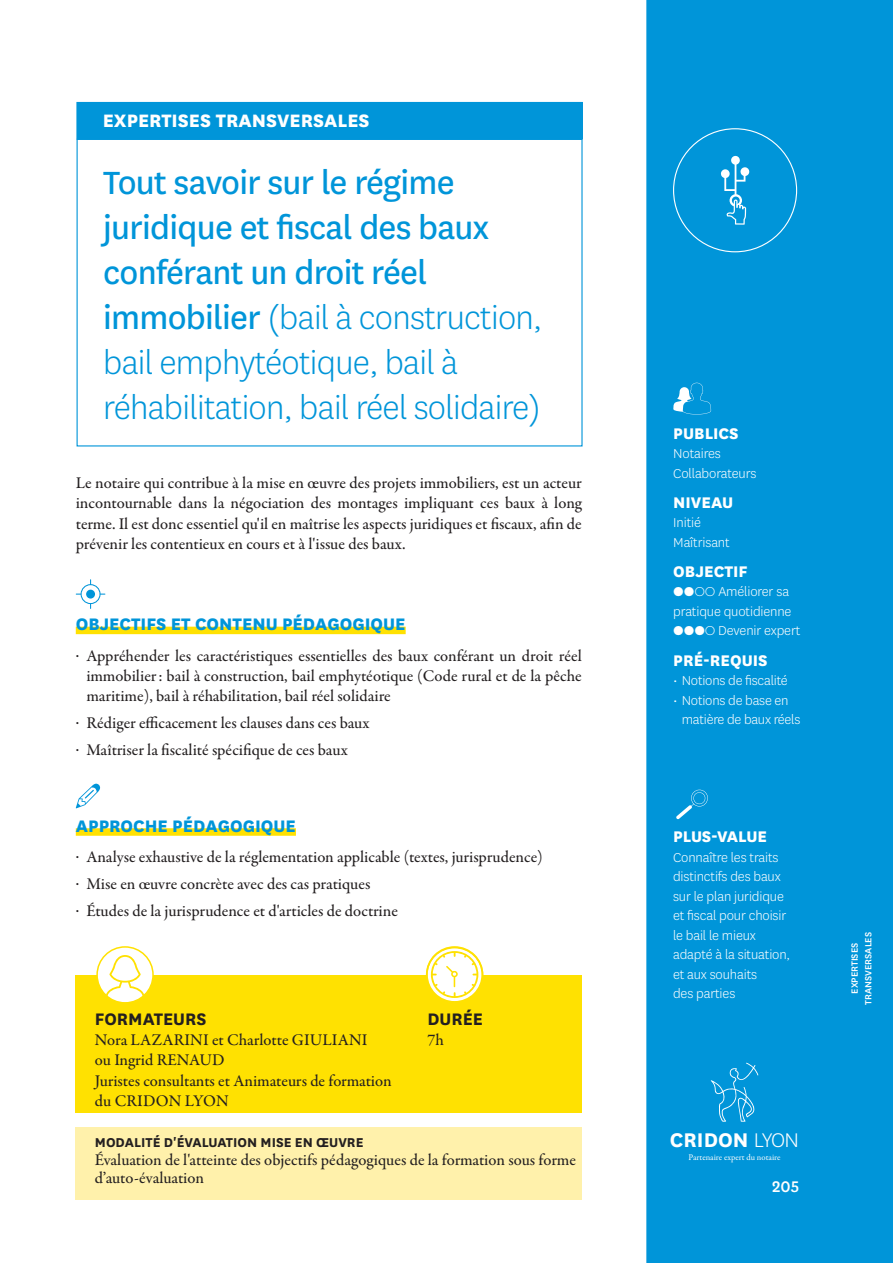
<style>
.page{position:relative;width:893px;height:1263px;background:#fff}
.page>*{position:absolute;margin:0;border:0;box-sizing:border-box;transform-origin:0 0}
.TITRE{font:37.5px/45px "National";letter-spacing:-.02em;color:#0095d9}
.t1{font:700 23.1px "National";color:#fff}
.t2{font:800 21px "National";color:#fff}
.SOUS-TITRE{font:800 19.5px "National";color:#0095d9}
.SOUS-TITRE_NOIR{font:700 19.5px "National";color:#231f20}
.TITRE_MARGE{font:800 18px "National";color:#fff}
.t3{font:500 18px "National";color:#fff}
.TEXTE_LABEUR_PUCES{font:500 16.5px/20.2px "Garamond Premr Pro";color:#231f20;text-align:justify}
.TEXTE_LABEUR_SANS_PU{font:500 16.5px/20.2px "Garamond Premr Pro";color:#231f20}
.TEXTE_MARGE{font:300 15px/19.5px "National";letter-spacing:-.01em;color:#fff}
.SOUS-TITRE_NOIR-2{font:700 15px "National";color:#231f20}
.t4{font:500 10.5px/13.5px "National";color:#fff;text-align:center}
.t5{font:8.7px "Garamond Premr Pro";letter-spacing:-.005em;color:#fff}
.s1{font-weight:300}
</style>
<div class="page">
<div style="left:646px;top:0;width:247px;height:1263px;background:#0095d9"></div>
<svg style="left:711px;top:1062px;width:47px;height:60px;background:#1ba0dc"></svg>
<svg style="left:721px;top:156px;width:29px;height:69px;background:#3aade1"></svg>
<div style="left:77px;top:102px;width:505px;height:37px;background:#0095d9"></div>
<svg style="left:676px;top:790px;width:32px;height:29px"></svg>
<svg style="left:673px;top:383px;width:38px;height:32px"></svg>
<div style="left:76px;top:627px;width:330px;height:7px;background:#ffe101"></div>
<div style="left:76px;top:828px;width:220px;height:8px;background:#ffe101"></div>
<svg style="left:76px;top:579px;width:29px;height:30px"></svg>
<svg style="left:76px;top:784px;width:24px;height:24px"></svg>
<div style="left:76px;top:975px;width:506px;height:138px;background:#ffe101"></div>
<div style="left:77px;top:139px;width:506px;height:307px;border:1px solid #0095d9"></div>
<div style="left:76px;top:1127px;width:506px;height:72px;background:#fff1ab"></div>
<svg style="left:426px;top:946px;width:57px;height:55px"></svg>
<svg style="left:97px;top:947px;width:56px;height:56px"></svg>
<div style="left:96px;top:946px;width:58px;height:57px;border:2px solid #ffe101;border-radius:50%"></div>
<svg style="left:106px;top:955px;width:38px;height:42px"></svg>
<p class="t2" style="left:103px;top:105px;width:268px">EXPERTISES TRANSVERSALES</p>
<p class="TITRE" style="left:103px;top:158px;width:441px">Tout savoir sur le régime juridique et fiscal des baux conférant un droit réel immobilier <span class="s1">(bail à construction, bail emphytéotique, bail à réhabilitation, bail réel solidaire)</span></p>
<p class="TEXTE_LABEUR_PUCES" style="left:76px;top:473px;width:508px">Le notaire qui contribue à la mise en œuvre des projets immobiliers, est un acteur incontournable dans la négociation des montages impliquant ces baux à long terme. Il est donc essentiel qu'il en maîtrise les aspects juridiques et fiscaux, afin de prévenir les contentieux en cours et à l'issue des baux.</p>
<p class="SOUS-TITRE" style="left:76px;top:610px;width:331px">OBJECTIFS ET CONTENU PÉDAGOGIQUE</p>
<p class="TEXTE_LABEUR_PUCES" style="left:86px;top:646px;width:497px">Appréhender les caractéristiques essentielles des baux conférant un droit réel immobilier: bail à construction, bail emphytéotique (Code rural et de la pêche maritime), bail à réhabilitation, bail réel solidaire</p>
<p class="TEXTE_LABEUR_PUCES" style="left:86px;top:713px;width:285px">Rédiger efficacement les clauses dans ces baux</p>
<p class="TEXTE_LABEUR_PUCES" style="left:86px;top:740px;width:263px">Maîtriser la fiscalité spécifique de ces baux</p>
<p class="SOUS-TITRE" style="left:76px;top:811px;width:222px">APPROCHE PÉDAGOGIQUE</p>
<p class="TEXTE_LABEUR_PUCES" style="left:86px;top:847px;width:458px">Analyse exhaustive de la réglementation applicable (textes, jurisprudence)</p>
<p class="TEXTE_LABEUR_PUCES" style="left:86px;top:874px;width:285px">Mise en œuvre concrète avec des cas pratiques</p>
<p class="TEXTE_LABEUR_PUCES" style="left:86px;top:901px;width:313px">Études de la jurisprudence et d'articles de doctrine</p>
<p class="SOUS-TITRE_NOIR" style="left:95px;top:1005px;width:113px">FORMATEURS</p>
<p class="TEXTE_LABEUR_SANS_PU" style="left:95px;top:1030px;width:274px">Nora LAZARINI et Charlotte GIULIANI</p>
<p class="TEXTE_LABEUR_SANS_PU" style="left:95px;top:1050px;width:298px">ou Ingrid RENAUD<br>Juristes consultants et Animateurs de formation du CRIDON LYON</p>
<p class="SOUS-TITRE_NOIR" style="left:427px;top:1005px;width:57px">DURÉE</p>
<p class="TEXTE_LABEUR_SANS_PU" style="left:427px;top:1030px;width:18px">7h</p>
<p class="SOUS-TITRE_NOIR-2" style="left:95px;top:1132px;width:270px">MODALITÉ D'ÉVALUATION MISE EN ŒUVRE</p>
<p class="TEXTE_LABEUR_SANS_PU" style="left:95px;top:1151px;width:483px;line-height:18px">Évaluation de l'atteinte des objectifs pédagogiques de la formation sous forme d’auto-évaluation</p>
<p class="TITRE_MARGE" style="left:673px;top:420px;width:67px">PUBLICS</p>
<p class="TEXTE_MARGE" style="left:673px;top:443px;width:85px">Notaires<br>Collaborateurs</p>
<p class="TITRE_MARGE" style="left:673px;top:489px;width:62px">NIVEAU</p>
<p class="TEXTE_MARGE" style="left:673px;top:512px;width:29px">Initié</p>
<p class="TEXTE_MARGE" style="left:673px;top:532px;width:58px">Maîtrisant</p>
<p class="TITRE_MARGE" style="left:673px;top:558px;width:76px">OBJECTIF</p>
<p class="TEXTE_MARGE" style="left:673px;top:582px;width:120px">●●◯◯ Améliorer sa pratique quotidienne</p>
<p class="TEXTE_MARGE" style="left:673px;top:621px;width:129px">●●●◯ Devenir expert</p>
<p class="TITRE_MARGE" style="left:673px;top:647px;width:96px">PRÉ-REQUIS</p>
<p class="TEXTE_MARGE" style="left:673px;top:670px;width:116px">• Notions de fiscalité</p>
<p class="TEXTE_MARGE" style="left:682px;top:690px;width:120px;text-indent:-9px">• Notions de base en matière de baux réels</p>
<p class="TITRE_MARGE" style="left:673px;top:824px;width:96px">PLUS-VALUE</p>
<p class="TEXTE_MARGE" style="left:673px;top:847px;width:119px">Connaître les traits distinctifs des baux sur le plan juridique et fiscal pour choisir le bail le mieux adapté à la situation, et aux souhaits<br>des parties</p>
<p class="t4" style="left:847px;top:1004px;width:74px;rotate:-90deg">EXPERTISES<br>TRANSVERSALES</p>
<h2 class="t1" style="left:670px;top:1124px;width:131px">CRIDON <span class="s1">LYON</span></h2>
<p class="t5" style="left:689px;top:1152px;width:93px">Partenaire expert du notaire</p>
<p class="t3" style="left:772px;top:1174px;width:29px">205</p>
</div>
